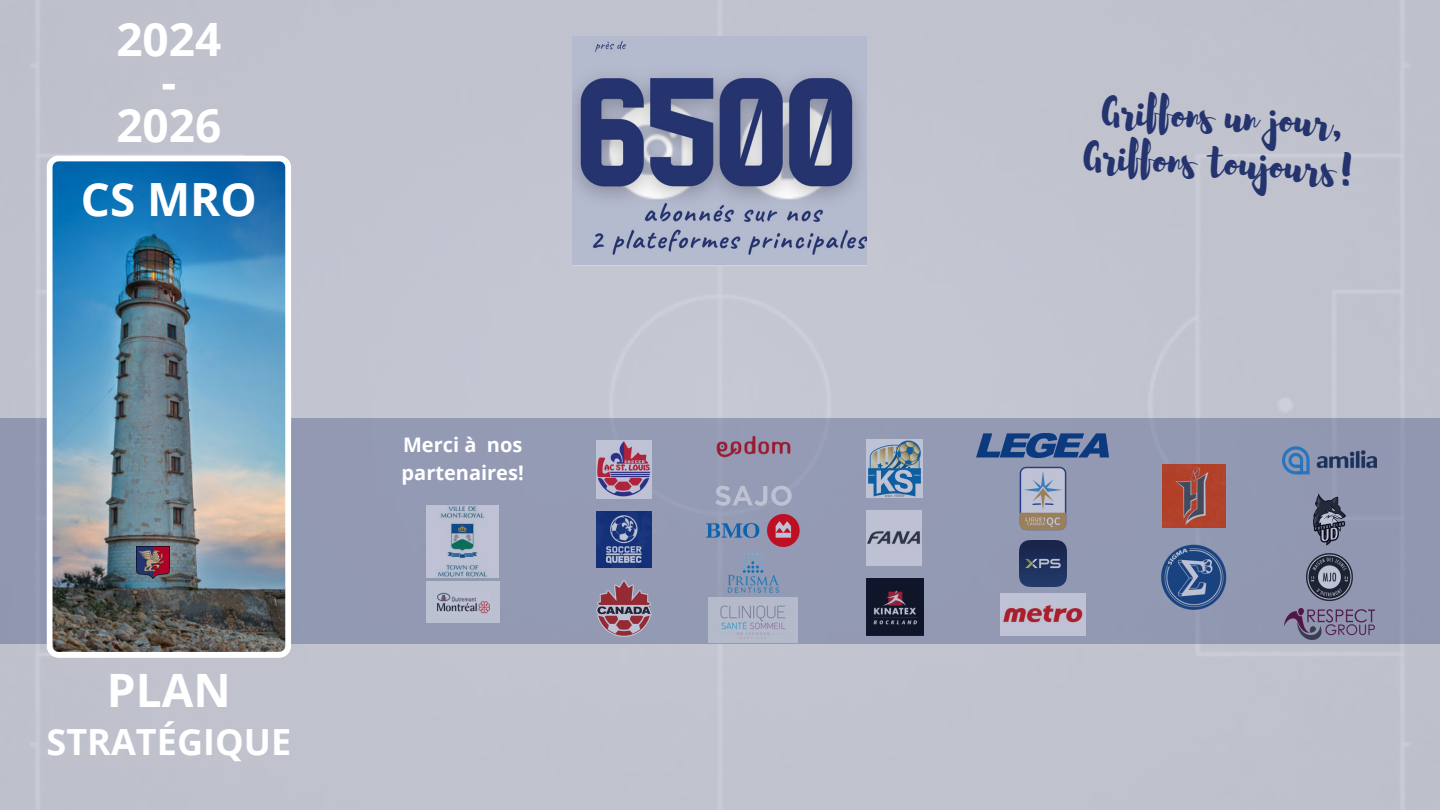
<style>
.page{position:relative;width:1440px;height:810px;background:#c0c3ce}
.page>*{position:absolute;margin:0;border:0;box-sizing:border-box;transform-origin:0 0}
.t1{font:700 46px "Open Sans";color:#fff}
.t2{font:700 45.8px "Open Sans";color:#fff}
.t3{font:38.7px "Brusher";color:#25346f}
.t4{font:700 36.1px "Open Sans";color:#fff}
.t5{font:700 20px "Open Sans";color:#fff}
</style>
<div class="page">
<svg style="left:0;top:418px;width:1440px;height:226px;background:#8e93ac"></svg>
<img style="left:47px;top:155px;width:244px;height:503px">
<img style="left:136px;top:546px;width:33px;height:33px">
<img style="left:573px;top:37px;width:294px;height:229px">
<p class="t1" style="left:116px;top:6px;width:106px">2024</p>
<p class="t1" style="left:161px;top:50px;width:16px">-</p>
<p class="t1" style="left:116px;top:93px;width:106px">2026</p>
<p class="t2" style="left:81px;top:167px;width:178px">CS MRO</p>
<p class="t1" style="left:107px;top:657px;width:125px">PLAN</p>
<p class="t4" style="left:47px;top:717px;width:246px">STRATÉGIQUE</p>
<p class="t5" style="left:403px;top:431px;width:121px">Merci à nos</p>
<p class="t5" style="left:402px;top:458px;width:124px">partenaires!</p>
<p class="t3" style="left:1103px;top:85px;width:245px;rotate:3deg">Griffons un jour,</p>
<p class="t3" style="left:1085px;top:130px;width:276px;rotate:3deg">Griffons toujours!</p>
</div>
